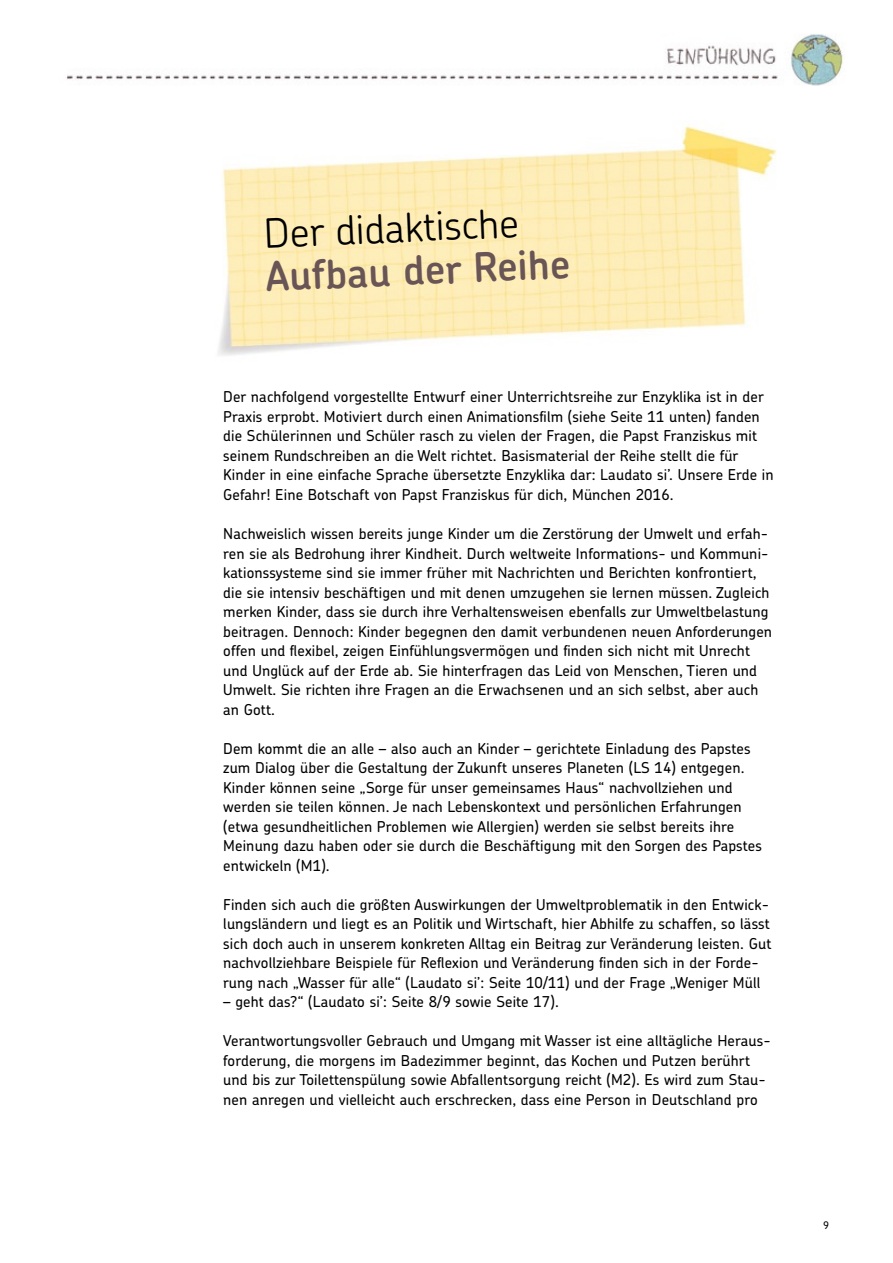
<style>
.page{position:relative;width:893px;height:1263px;background:#fff}
.page>*{position:absolute;margin:0;border:0;box-sizing:border-box;transform-origin:0 0}
.t1{font:300 40.5px "Chevin Pro";color:#000}
.t2{font:600 40.5px "Chevin Pro";color:#695556}
.t3{font:500 15px/19.5px "Chevin Pro";letter-spacing:.01em;color:#000}
.t4{font:500 10.5px "Chevin Pro";color:#000}
</style>
<div class="page">
<img style="left:66px;top:34px;width:778px;height:322px">
<h1 class="t1" style="left:263px;top:205px;width:257px;rotate:-2deg">Der didaktische</h1>
<h1 class="t2" style="left:265px;top:249px;width:306px;rotate:-2deg">Aufbau der Reihe</h1>
<p class="t3" style="left:223px;top:387px;width:552px">Der nachfolgend vorgestellte Entwurf einer Unterrichtsreihe zur Enzyklika ist in der Praxis erprobt. Motiviert durch einen Animationsfilm (siehe Seite 11 unten) fanden die Schülerinnen und Schüler rasch zu vielen der Fragen, die Papst Franziskus mit seinem Rundschreiben an die Welt richtet. Basismaterial der Reihe stellt die für Kinder in eine einfache Sprache übersetzte Enzyklika dar: Laudato si’. Unsere Erde in Gefahr! Eine Botschaft von Papst Franziskus für dich, München 2016.</p>
<p class="t3" style="left:223px;top:523px;width:550px">Nachweislich wissen bereits junge Kinder um die Zerstörung der Umwelt und erfah&shy;ren sie als Bedrohung ihrer Kindheit. Durch weltweite Informations- und Kommuni&shy;kationssysteme sind sie immer früher mit Nachrichten und Berichten konfrontiert, die sie intensiv beschäftigen und mit denen umzugehen sie lernen müssen. Zugleich merken Kinder, dass sie durch ihre Verhaltensweisen ebenfalls zur Umweltbelastung beitragen. Dennoch: Kinder begegnen den damit verbundenen neuen Anforderungen offen und flexibel, zeigen Einfühlungsvermögen und finden sich nicht mit Unrecht und Unglück auf der Erde ab. Sie hinterfragen das Leid von Menschen, Tieren und Umwelt. Sie richten ihre Fragen an die Erwachsenen und an sich selbst, aber auch an Gott.</p>
<p class="t3" style="left:223px;top:738px;width:540px">Dem kommt die an alle – also auch an Kinder – gerichtete Einladung des Papstes zum Dialog über die Gestaltung der Zukunft unseres Planeten (LS 14) entgegen.<br>Kinder können seine „Sorge für unser gemeinsames Haus“ nachvollziehen und werden sie teilen können. Je nach Lebenskontext und persönlichen Erfahrungen (etwa gesundheitlichen Problemen wie Allergien) werden sie selbst bereits ihre Meinung dazu haben oder sie durch die Beschäftigung mit den Sorgen des Papstes entwickeln (M1).</p>
<p class="t3" style="left:223px;top:894px;width:550px">Finden sich auch die größten Auswirkungen der Umweltproblematik in den Entwick&shy;lungsländern und liegt es an Politik und Wirtschaft, hier Abhilfe zu schaffen, so lässt sich doch auch in unserem konkreten Alltag ein Beitrag zur Veränderung leisten. Gut nachvollziehbare Beispiele für Reflexion und Veränderung finden sich in der Forde&shy;rung nach „Wasser für alle“ (Laudato si’: Seite 10/11) und der Frage „Weniger Müll</p>
<p class="t3" style="left:223px;top:991px;width:337px">– geht das?“ (Laudato si’: Seite 8/9 sowie Seite 17).</p>
<p class="t3" style="left:223px;top:1030px;width:549px">Verantwortungsvoller Gebrauch und Umgang mit Wasser ist eine alltägliche Heraus&shy;forderung, die morgens im Badezimmer beginnt, das Kochen und Putzen berührt und bis zur Toilettenspülung sowie Abfallentsorgung reicht (M2). Es wird zum Stau&shy;nen anregen und vielleicht auch erschrecken, dass eine Person in Deutschland pro</p>
<p class="t4" style="left:823px;top:1218px;width:7px">9</p>
</div>
